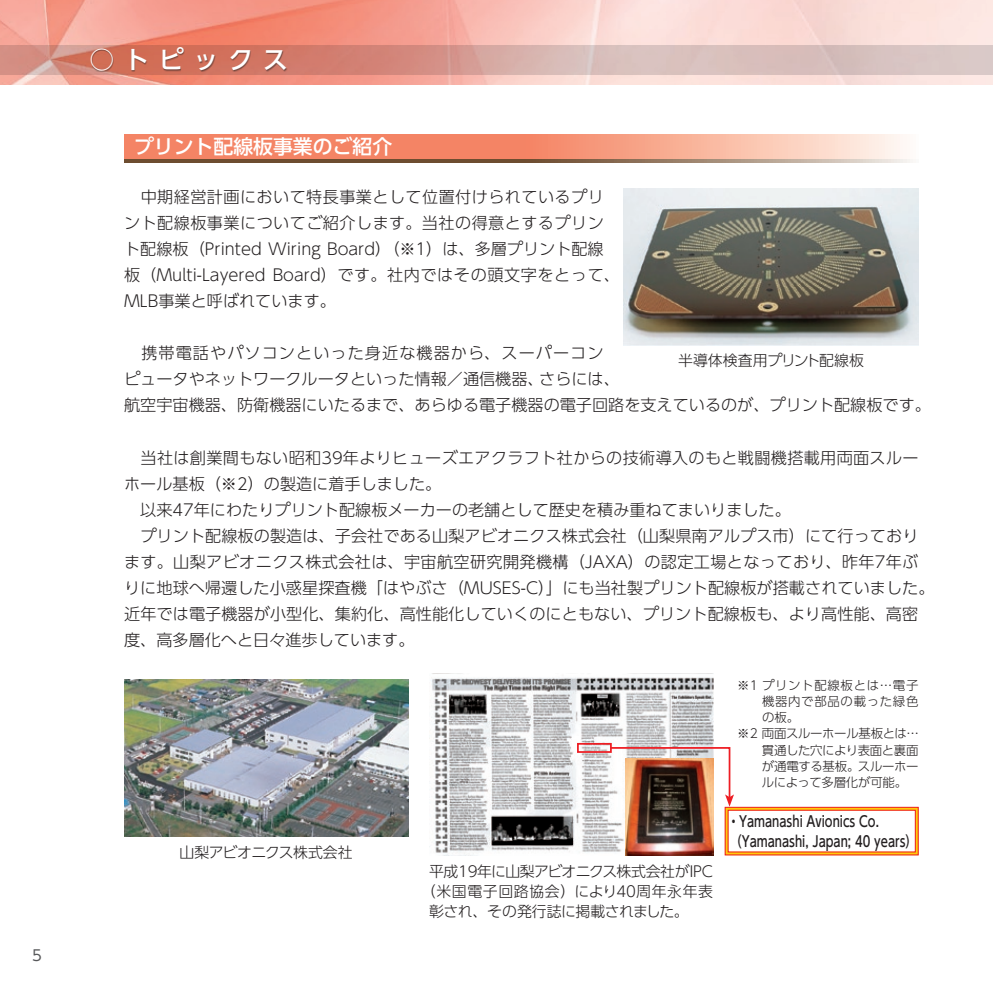
<style>
.page{position:relative;width:993px;height:993px;background:#fff}
.page>*{position:absolute;margin:0;border:0;box-sizing:border-box;transform-origin:0 0}
.t1{font:500 24.85px "UD Shin Go Pro";letter-spacing:.4em;color:#fff}
.t2{font:500 19.78px "UD Shin Go Pro";color:#fff}
.t3{font:300 16.1px/26.1px "UD Shin Go Pro";letter-spacing:.005em;color:#231f20}
.t4{font:300 16.1px/26.1px "UD Shin Go Pro";letter-spacing:.025em;color:#231f20}
.t5{font:300 14.88px "UD Shin Go Pro";letter-spacing:-.02em;color:#231f20}
.t6{font:500 14.88px/19.8px "UD Shin Go Pro";color:#231f20;scale:.78 1}
.t7{font:300 14.88px "UD Shin Go Pro";letter-spacing:.04em;color:#231f20}
.t8{font:300 14.88px "UD Shin Go Pro";color:#231f20}
.t9{font:14.88px "UD Shin Go Pro";color:#57585a}
.t10{font:300 12.42px "UD Shin Go Pro";letter-spacing:-.02em;color:#231f20}
.t11{font:300 12.42px "UD Shin Go Pro";letter-spacing:.055em;color:#231f20}
</style>
<div class="page">
<img style="left:0;top:0;width:992px;height:84px">
<svg style="left:0;top:45px;width:992px;height:29px;background:#d5a9a2"></svg>
<div style="left:92px;top:48px;width:195px;height:24px;background:#231f20;opacity:.5"></div>
<svg style="left:124px;top:159px;width:789px;height:3px;background:#8b7058"></svg>
<svg style="left:124px;top:134px;width:779px;height:25px;background:#f69e84"></svg>
<img style="left:623px;top:189px;width:295px;height:156px">
<img style="left:124px;top:679px;width:284px;height:157px">
<img style="left:429px;top:673px;width:283px;height:181px">
<div style="left:577px;top:742px;width:34px;height:10px;border:2px solid #ee1d23"></div>
<img style="left:609px;top:746px;width:309px;height:109px">
<p class="t9" style="left:32px;top:943px;width:11px">5</p>
<h1 class="t1" style="left:89px;top:39px;width:200px">○トピックス</h1>
<p class="t2" style="left:134px;top:130px;width:259px">プリント配線板事業のご紹介</p>
<p class="t4" style="left:124px;top:183px;width:497px">　中期経営計画において特長事業として位置付けられているプリント配線板事業についてご紹介します。当社の得意とするプリント配線板（Printed Wiring Board）（※1）は、多層プリント配線板（Multi-Layered Board）です。社内ではその頭文字をとって、MLB事業と呼ばれています。</p>
<p class="t3" style="left:124px;top:339px;width:808px">　携帯電話やパソコンといった身近な機器から、スーパーコン<br>ピュータやネットワークルータといった情報／通信機器、さらには、<br>航空宇宙機器、防衛機器にいたるまで、あらゆる電子機器の電子回路を支えているのが、プリント配線板です。</p>
<p class="t3" style="left:124px;top:443px;width:811px">　当社は創業間もない昭和39年よりヒューズエアクラフト社からの技術導入のもと戦闘機搭載用両面スルーホール基板（※2）の製造に着手しました。<br>　以来47年にわたりプリント配線板メーカーの老舗として歴史を積み重ねてまいりました。<br>　プリント配線板の製造は、子会社である山梨アビオニクス株式会社（山梨県南アルプス市）にて行っております。山梨アビオニクス株式会社は、宇宙航空研究開発機構（JAXA）の認定工場となっており、昨年7年ぶりに地球へ帰還した小惑星探査機「はやぶさ（MUSES-C）」にも当社製プリント配線板が搭載されていました。近年では電子機器が小型化、集約化、高性能化していくのにともない、プリント配線板も、より高性能、高密度、高多層化へと日々進歩しています。</p>
<p class="t8" style="left:678px;top:348px;width:187px">半導体検査用プリント配線板</p>
<p class="t5" style="left:179px;top:839px;width:175px">山梨アビオニクス株式会社</p>
<p class="t5" style="left:429px;top:859px;width:285px">平成19年に山梨アビオニクス株式会社がIPC</p>
<p class="t7" style="left:421px;top:878px;width:293px">（米国電子回路協会）により40周年永年表</p>
<p class="t5" style="left:429px;top:898px;width:261px">彰され、その発行誌に掲載されました。</p>
<p class="t11" style="left:737px;top:675px;width:183px">※1 プリント配線板とは…電子</p>
<p class="t11" style="left:761px;top:691px;width:158px">機器内で部品の載った緑色</p>
<p class="t10" style="left:761px;top:707px;width:39px">の板。</p>
<p class="t10" style="left:737px;top:723px;width:183px">※2 両面スルーホール基板とは…</p>
<p class="t10" style="left:761px;top:739px;width:158px">貫通した穴により表面と裏面</p>
<p class="t10" style="left:761px;top:755px;width:158px">が通電する基板。スルーホー</p>
<p class="t10" style="left:761px;top:771px;width:147px">ルによって多層化が可能。</p>
<p class="t6" style="left:727px;top:810px;width:244px">・Yamanashi Avionics Co.…（Yamanashi, Japan; 40 years）</p>
</div>
